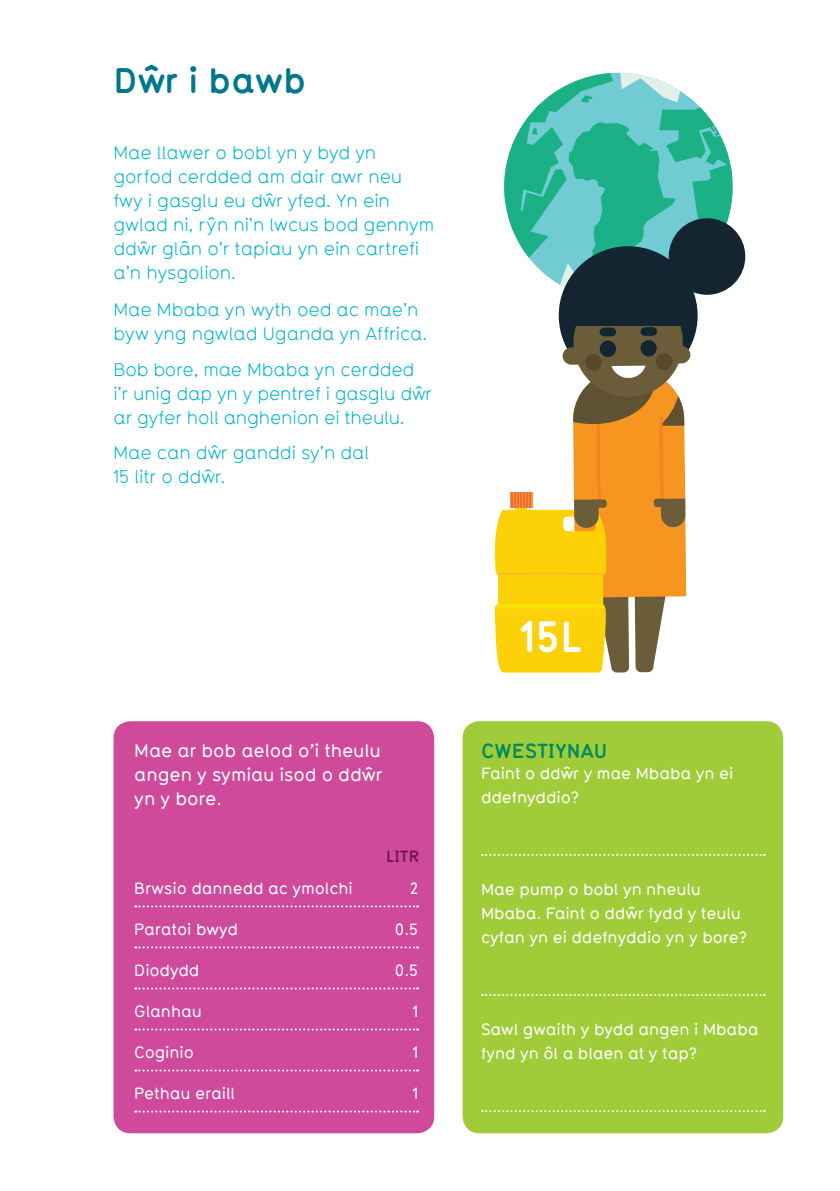
<style>
.page{position:relative;width:840px;height:1191px;background:#fff}
.page>*{position:absolute;margin:0;border:0;box-sizing:border-box;transform-origin:0 0}
.t1{font:700 43px "Typ Reg Bol";color:#fff}
.t2{font:700 35px "Typ Reg Bol";color:#00788b}
.t3{font:700 20px "Typ Reg Bol";color:#008a5e}
.t4{font:18px/24px "Typ Reg Bol";color:#00b5cb}
.t5{font:18px/24px "Typ Med";color:#fff;text-align:justify}
.t6{font:16px/24px "Typ Med";color:#fff}
.t7{font:700 16px "Typ Reg Bol";color:#6e164e}
</style>
<div class="page">
<div style="left:558px;top:246px;width:139px;height:139px;background:#122530;border-radius:50%"></div>
<div style="left:573px;top:287px;width:109px;height:110px;background:#6b5c3a;border-radius:50%"></div>
<svg style="left:599px;top:340px;width:16px;height:17px"></svg>
<div style="left:640px;top:340px;width:16px;height:16px;background:#122530;border-radius:50%"></div>
<div style="left:599px;top:327px;width:16px;height:9px;background:#122530;border-radius:4px"></div>
<div style="left:640px;top:327px;width:16px;height:9px;background:#122530;border-radius:4px"></div>
<svg style="left:504px;top:73px;width:229px;height:253px"></svg>
<div style="left:668px;top:218px;width:76px;height:77px;background:#122530;border-radius:50%"></div>
<svg style="left:494px;top:346px;width:196px;height:326px"></svg>
<div style="left:113px;top:721px;width:321px;height:412px;background:#cf4a9b;border-radius:17px"></div>
<div style="left:462px;top:721px;width:320px;height:412px;background:#a0cc3a;border-radius:17px"></div>
<svg style="left:135px;top:905px;width:283px;height:2px"></svg>
<svg style="left:135px;top:946px;width:283px;height:2px"></svg>
<svg style="left:135px;top:987px;width:283px;height:2px"></svg>
<svg style="left:135px;top:1028px;width:283px;height:2px"></svg>
<svg style="left:135px;top:1069px;width:283px;height:2px"></svg>
<svg style="left:135px;top:1110px;width:283px;height:2px"></svg>
<svg style="left:481px;top:854px;width:283px;height:2px"></svg>
<svg style="left:481px;top:994px;width:283px;height:2px"></svg>
<svg style="left:481px;top:1110px;width:283px;height:2px"></svg>
<h2 class="t2" style="left:113px;top:56px;width:194px">Dwˆr i bawb</h2>
<p class="t4" style="left:113px;top:140px;width:322px">Mae llawer o bobl yn y byd yn gorfod cerdded am dair awr neu fwy i gasglu eu dwˆr yfed. Yn ein gwlad ni, ryˆn ni’n lwcus bod gennym ddwˆr glân o’r tapiau yn ein cartrefi a’n hysgolion.</p>
<p class="t4" style="left:113px;top:297px;width:315px">Mae Mbaba yn wyth oed ac mae’n byw yng ngwlad Uganda yn Affrica.</p>
<p class="t4" style="left:113px;top:356px;width:320px">Bob bore, mae Mbaba yn cerdded i’r unig dap yn y pentref i gasglu dwˆr ar gyfer holl anghenion ei theulu.</p>
<p class="t4" style="left:113px;top:440px;width:257px">Mae can dwˆr ganddi sy’n dal<br>15 litr o ddwˆr.</p>
<p class="t5" style="left:134px;top:737px;width:249px">Mae ar bob aelod o’i theulu angen y symiau isod o ddwˆr yn y bore.</p>
<p class="t7" style="left:386px;top:845px;width:35px">LITR</p>
<p class="t6" style="left:134px;top:876px;width:220px">Brwsio dannedd ac ymolchi</p>
<p class="t6" style="left:410px;top:876px;width:10px">2</p>
<p class="t6" style="left:134px;top:917px;width:105px">Paratoi bwyd</p>
<p class="t6" style="left:394px;top:917px;width:25px">0.5</p>
<p class="t6" style="left:134px;top:958px;width:67px">Diodydd</p>
<p class="t6" style="left:394px;top:958px;width:25px">0.5</p>
<p class="t6" style="left:134px;top:999px;width:69px">Glanhau</p>
<p class="t6" style="left:412px;top:999px;width:7px">1</p>
<p class="t6" style="left:134px;top:1040px;width:61px">Coginio</p>
<p class="t6" style="left:412px;top:1040px;width:7px">1</p>
<p class="t6" style="left:134px;top:1081px;width:102px">Pethau eraill</p>
<p class="t6" style="left:412px;top:1081px;width:7px">1</p>
<h1 class="t1" style="left:520px;top:606px;width:64px">15L</h1>
<p class="t3" style="left:480px;top:737px;width:128px">CWESTIYNAU</p>
<p class="t6" style="left:480px;top:760px;width:253px">Faint o ddwˆr y mae Mbaba yn ei ddefnyddio?</p>
<p class="t6" style="left:480px;top:876px;width:268px">Mae pump o bobl yn nheulu<br>Mbaba. Faint o ddwˆr fydd y teulu cyfan yn ei ddefnyddio yn y bore?</p>
<p class="t6" style="left:480px;top:1016px;width:279px">Sawl gwaith y bydd angen i Mbaba fynd yn ôl a blaen at y tap?</p>
</div>
